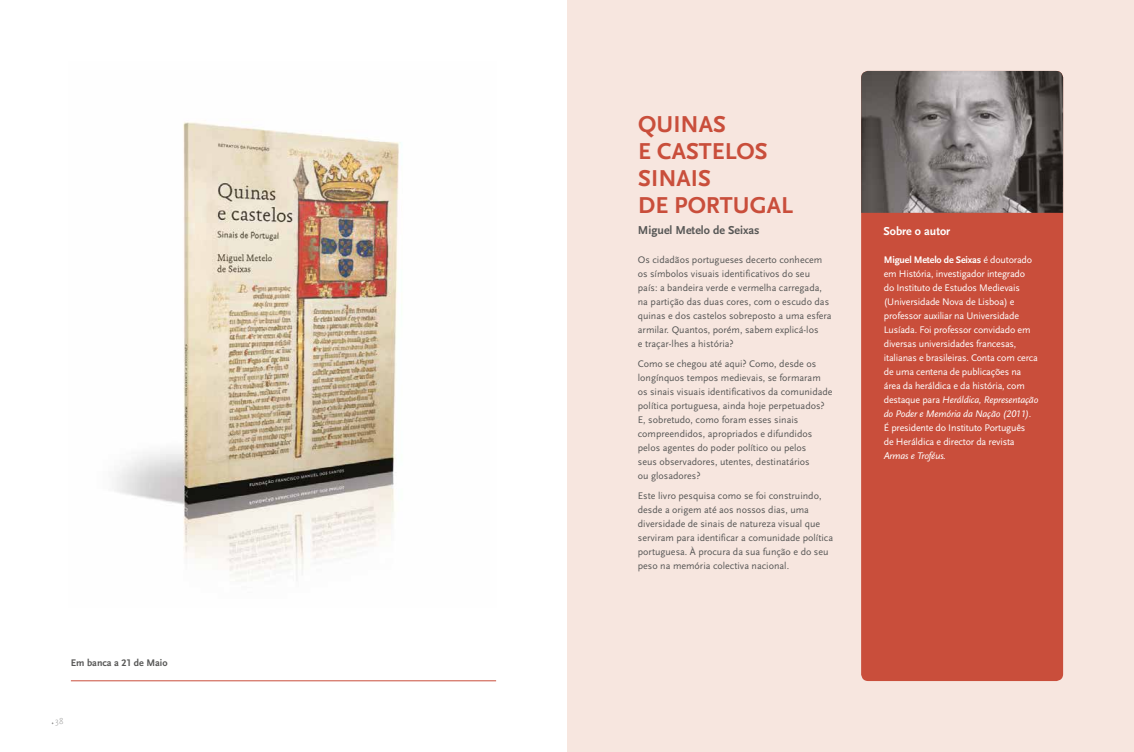
<style>
.page{position:relative;width:1134px;height:752px;background:#fff}
.page>*{position:absolute;margin:0;border:0;box-sizing:border-box;transform-origin:0 0}
.t1{font:24px/27px "Scala Sans Bold LF";color:#c94e3b}
.t2{font:12px "Scala Sans Bold LF";color:#575756}
.t3{font:12px "Scala Sans Bold LF";color:#fff}
.t4{font:10px/14px "Scala Sans";color:#575756}
.t5{font:10px/14px "Scala Sans";letter-spacing:-.02em;color:#fff}
.t6{font:10px/14px "Scala Sans Regular LF Italic";letter-spacing:-.02em;color:#fff}
.t7{font:10px "Scala Sans Bold LF";letter-spacing:-.02em;color:#fff}
.t8{font:10px "Scala Sans Bold LF";color:#575756}
.t9{font:300 9px "Scala Sans";color:#9d9d9c}
.s1{font-family:"Scala Sans"}
</style>
<div class="page">
<img style="left:114px;top:122px;width:287px;height:459px">
<div style="left:567px;top:0;width:567px;height:751px;background:#f7e6df"></div>
<div style="left:861px;top:71px;width:202px;height:609px;background:#c94e3b;border-radius:7px"></div>
<img style="left:861px;top:71px;width:202px;height:142px">
<hr style="left:71px;top:680px;width:425px;height:1px;background:#c94e3b">
<p class="t8" style="left:71px;top:657px;width:98px">Em banca a 21 de Maio</p>
<p class="t9" style="left:55px;top:716px;width:10px">38</p>
<h1 class="t1" style="left:638px;top:111px;width:156px">QUINAS<br>E CASTELOS<br>SINAIS<br>DE PORTUGAL</h1>
<p class="t2" style="left:638px;top:224px;width:123px">Miguel Metelo de Seixas</p>
<p class="t3" style="left:883px;top:224px;width:68px">Sobre o autor</p>
<p class="t4" style="left:638px;top:253px;width:195px">Os cidadãos portugueses decerto conhecem os símbolos visuais identificativos do seu país: a bandeira verde e vermelha carregada, na partição das duas cores, com o escudo das quinas e dos castelos sobreposto a uma esfera armilar. Quantos, porém, sabem explicá-los<br>e traçar-lhes a história?</p>
<p class="t4" style="left:638px;top:357px;width:196px">Como se chegou até aqui? Como, desde os longínquos tempos medievais, se formaram os sinais visuais identificativos da comunidade política portuguesa, ainda hoje perpetuados?<br>E, sobretudo, como foram esses sinais compreendidos, apropriados e difundidos pelos agentes do poder político ou pelos<br>seus observadores, utentes, destinatários<br>ou glosadores?</p>
<p class="t4" style="left:638px;top:488px;width:197px">Este livro pesquisa como se foi construindo, desde a origem até aos nossos dias, uma diversidade de sinais de natureza visual que serviram para identificar a comunidade política portuguesa. À procura da sua função e do seu peso na memória colectiva nacional.</p>
<p class="t7" style="left:884px;top:254px;width:150px">Miguel Metelo de Seixas <span class="s1">é doutorado</span></p>
<p class="t5" style="left:884px;top:267px;width:156px">em História, investigador integrado do Instituto de Estudos Medievais (Universidade Nova de Lisboa) e professor auxiliar na Universidade Lusíada. Foi professor convidado em diversas universidades francesas, italianas e brasileiras. Conta com cerca de uma centena de publicações na área da heráldica e da história, com</p>
<p class="t6" style="left:884px;top:393px;width:156px"><span class="s1">destaque para</span> Heráldica, Representação do Poder e Memória da Nação (2011)<span class="s1">.</span></p>
<p class="t5" style="left:884px;top:421px;width:143px">É presidente do Instituto Português de Heráldica e director da revista</p>
<p class="t6" style="left:884px;top:449px;width:64px">Armas e Troféus.</p>
</div>
